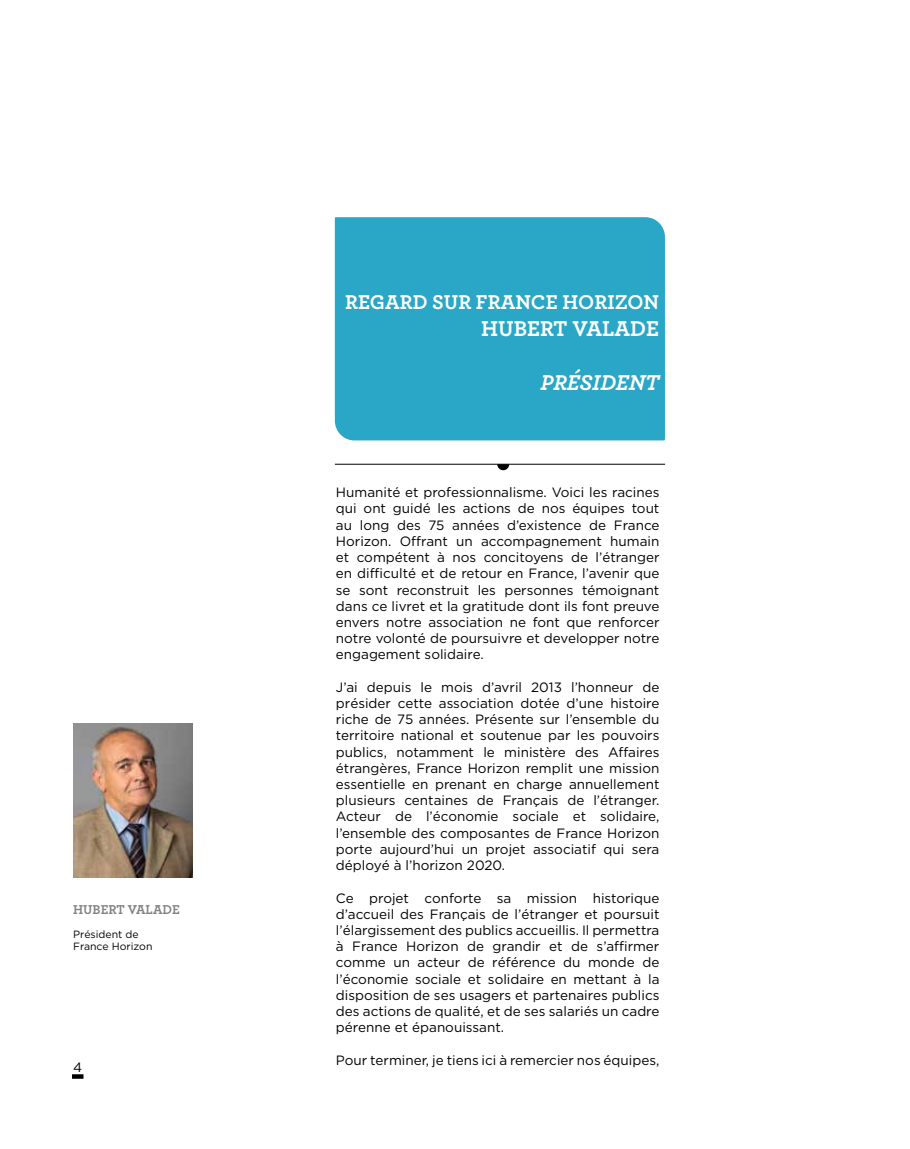
<style>
.page{position:relative;width:910px;height:1149px;background:#fff}
.page>*{position:absolute;margin:0;border:0;box-sizing:border-box;transform-origin:0 0}
.t1{font:700 22.5px "Archer";color:#fff}
.t2{font:italic 700 22.5px "Archer";color:#fff}
.t3{font:700 21px "Archer";color:#fff}
.t4{font:13.5px/16.2px "Gotham HTF";color:#000;text-align:justify}
.t5{font:700 13.5px "Archer";color:#828383}
.t6{font:10.5px/12.6px "Gotham HTF";color:#000}
</style>
<div class="page">
<svg style="left:72px;top:1074px;width:11px;height:4px"></svg>
<div style="left:335px;top:217px;width:330px;height:223px;background:#2aa6c6"></div>
<hr style="left:335px;top:463px;width:330px;height:1px;background:#000">
<svg style="left:497px;top:464px;width:12px;height:6px"></svg>
<img style="left:73px;top:723px;width:119px;height:154px">
<p class="t5" style="left:73px;top:898px;width:108px">HUBERT VALADE</p>
<p class="t6" style="left:73px;top:927px;width:81px">Président de<br>France Horizon</p>
<p class="t4" style="left:73px;top:1058px;width:11px">4</p>
<h2 class="t3" style="left:345px;top:286px;width:315px">REGARD SUR FRANCE HORIZON</h2>
<h1 class="t1" style="left:481px;top:311px;width:179px">HUBERT VALADE</h1>
<h1 class="t2" style="left:541px;top:365px;width:120px">PRÉSIDENT</h1>
<p class="t4" style="left:336px;top:484px;width:325px">Humanité et professionnalisme. Voici les racines qui ont guidé les actions de nos équipes tout au long des 75 années d’existence de France Horizon. Offrant un accompagnement humain et compétent à nos concitoyens de l’étranger en difficulté et de retour en France, l’avenir que se sont reconstruit les personnes témoignant dans ce livret et la gratitude dont ils font preuve envers notre association ne font que renforcer notre volonté de poursuivre et developper notre engagement solidaire.</p>
<p class="t4" style="left:336px;top:678px;width:325px">J’ai depuis le mois d’avril 2013 l’honneur de présider cette association dotée d’une histoire riche de 75 années. Présente sur l’ensemble du territoire national et soutenue par les pouvoirs publics, notamment le ministère des Affaires étrangères, France Horizon remplit une mission essentielle en prenant en charge annuellement plusieurs centaines de Français de l’étranger.<br>Acteur de l’économie sociale et solidaire, l’ensemble des composantes de France Horizon porte aujourd’hui un projet associatif qui sera déployé à l’horizon 2020.</p>
<p class="t4" style="left:336px;top:889px;width:325px">Ce projet conforte sa mission historique d’accueil des Français de l’étranger et poursuit l’élargissement des publics accueillis. Il permettra à France Horizon de grandir et de s’affirmer comme un acteur de référence du monde de l’économie sociale et solidaire en mettant à la disposition de ses usagers et partenaires publics des actions de qualité, et de ses salariés un cadre pérenne et épanouissant.</p>
<p class="t4" style="left:336px;top:1051px;width:325px">Pour terminer, je tiens ici à remercier nos équipes,</p>
</div>
